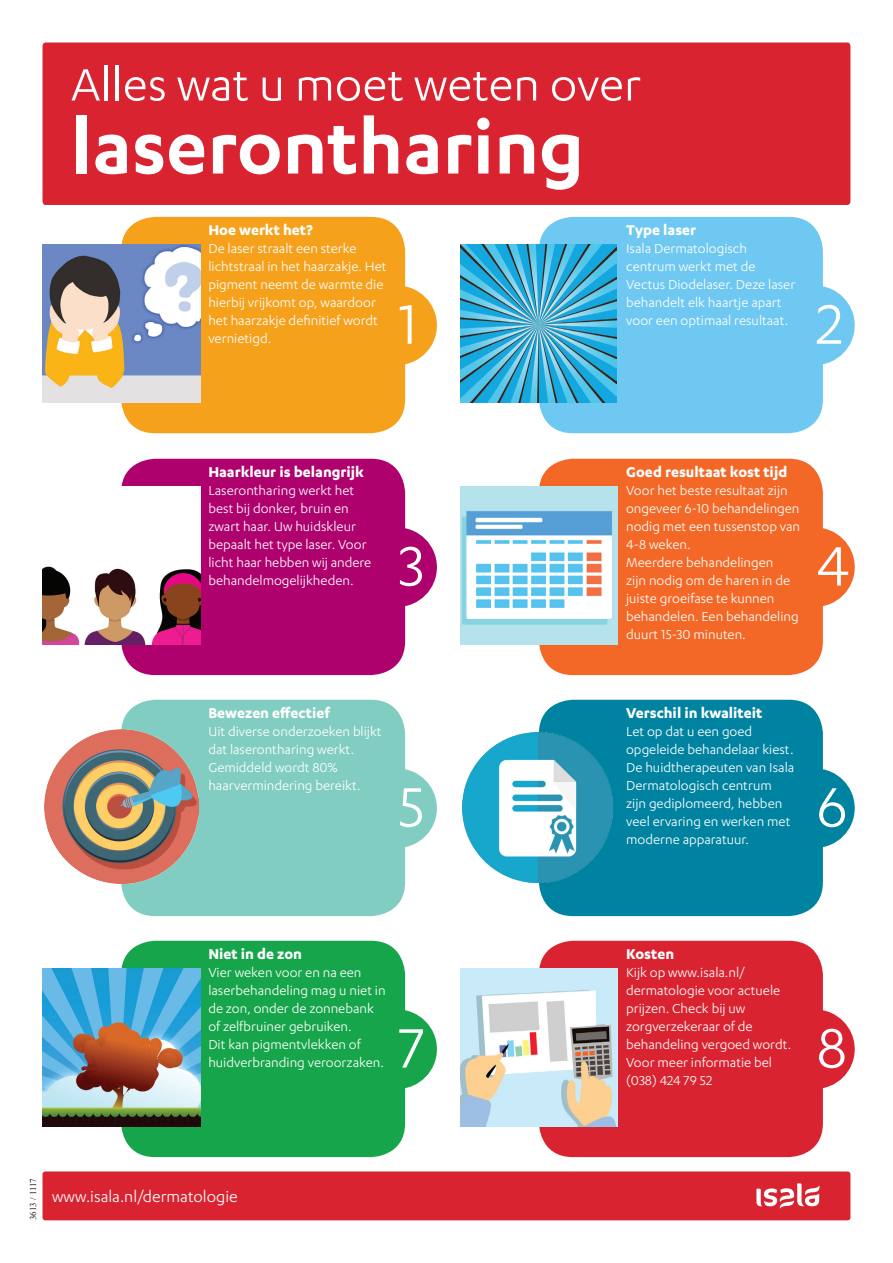
<style>
.page{position:relative;width:893px;height:1263px;background:#fff}
.page>*{position:absolute;margin:0;border:0;box-sizing:border-box;transform-origin:0 0}
.t1{font:600 85.5px "Karbon";color:#fff}
.t2{font:64.5px "Karbon";color:#fff}
.t3{font:52.5px "Karbon";color:#fff}
.t4{font:18px "Karbon";color:#fff}
.t5{font:700 16.5px "Karbon";color:#fff}
.t6{font:15px/18px "Karbon";color:#fff}
.t7{font:9px "Times New Roman";color:#231f20}
</style>
<div class="page">
<div style="left:358px;top:286px;width:79px;height:79px;background:#f6a11c;border-radius:50%"></div>
<div style="left:43px;top:1171px;width:807px;height:49px;background:#da2331;border-radius:3px"></div>
<div style="left:43px;top:43px;width:807px;height:162px;background:#da2331"></div>
<div style="left:121px;top:217px;width:284px;height:216px;background:#f6a11c;border-radius:34px"></div>
<img style="left:43px;top:245px;width:157px;height:158px">
<div style="left:358px;top:527px;width:79px;height:80px;background:#af016e;border-radius:50%"></div>
<div style="left:121px;top:459px;width:284px;height:216px;background:#af016e;border-radius:34px"></div>
<img style="left:43px;top:487px;width:157px;height:158px">
<div style="left:358px;top:768px;width:79px;height:80px;background:#81cdc1;border-radius:50%"></div>
<div style="left:121px;top:700px;width:284px;height:216px;background:#81cdc1;border-radius:34px"></div>
<img style="left:44px;top:730px;width:154px;height:154px">
<div style="left:358px;top:1009px;width:79px;height:80px;background:#16a54a;border-radius:50%"></div>
<div style="left:121px;top:941px;width:284px;height:216px;background:#16a54a;border-radius:34px"></div>
<img style="left:43px;top:969px;width:157px;height:158px">
<div style="left:776px;top:286px;width:79px;height:79px;background:#6ec8f1;border-radius:50%"></div>
<div style="left:539px;top:217px;width:284px;height:216px;background:#6ec8f1;border-radius:34px"></div>
<img style="left:460px;top:245px;width:157px;height:158px">
<div style="left:776px;top:527px;width:79px;height:80px;background:#f36826;border-radius:50%"></div>
<div style="left:539px;top:459px;width:284px;height:216px;background:#f36826;border-radius:34px"></div>
<img style="left:460px;top:487px;width:158px;height:158px">
<div style="left:776px;top:768px;width:79px;height:80px;background:#0083a1;border-radius:50%"></div>
<div style="left:539px;top:700px;width:284px;height:216px;background:#0083a1;border-radius:34px"></div>
<img style="left:462px;top:732px;width:150px;height:150px">
<div style="left:776px;top:1009px;width:79px;height:80px;background:#da2331;border-radius:50%"></div>
<div style="left:539px;top:941px;width:284px;height:216px;background:#da2331;border-radius:34px"></div>
<img style="left:460px;top:969px;width:158px;height:157px">
<svg style="left:756px;top:1183px;width:64px;height:25px"></svg>
<h3 class="t3" style="left:71px;top:56px;width:572px">Alles wat u moet weten over</h3>
<h1 class="t1" style="left:71px;top:99px;width:515px">laserontharing</h1>
<p class="t5" style="left:208px;top:221px;width:106px">Hoe werkt het?</p>
<p class="t6" style="left:208px;top:239px;width:180px">De laser straalt een sterke lichtstraal in het haarzakje. Het pigment neemt de warmte die hierbij vrijkomt op, waardoor het haarzakje definitief wordt vernietigd.</p>
<h2 class="t2" style="left:399px;top:289px;width:21px">1</h2>
<p class="t5" style="left:626px;top:221px;width:72px">Type laser</p>
<p class="t6" style="left:626px;top:239px;width:171px">Isala Dermatologisch centrum werkt met de<br>Vectus Diodelaser. Deze laser behandelt elk haartje apart voor een optimaal resultaat.</p>
<h2 class="t2" style="left:816px;top:289px;width:29px">2</h2>
<p class="t5" style="left:208px;top:463px;width:157px">Haarkleur is belangrijk</p>
<p class="t6" style="left:208px;top:481px;width:165px">Laserontharing werkt het best bij donker, bruin en zwart haar. Uw huidskleur bepaalt het type laser. Voor licht haar hebben wij andere behandelmogelijkheden.</p>
<h2 class="t2" style="left:399px;top:531px;width:27px">3</h2>
<p class="t5" style="left:208px;top:704px;width:123px">Bewezen effectief</p>
<p class="t6" style="left:208px;top:722px;width:175px">Uit diverse onderzoeken blijkt dat laserontharing werkt.<br>Gemiddeld wordt 80% haarvermindering bereikt.</p>
<h2 class="t2" style="left:399px;top:772px;width:27px">5</h2>
<p class="t5" style="left:208px;top:945px;width:95px">Niet in de zon</p>
<p class="t6" style="left:208px;top:963px;width:179px">Vier weken voor en na een laserbehandeling mag u niet in de zon, onder de zonnebank of zelfbruiner gebruiken.<br>Dit kan pigmentvlekken of huidverbranding veroorzaken.</p>
<h2 class="t2" style="left:399px;top:1013px;width:27px">7</h2>
<p class="t7" style="left:27px;top:1220px;width:44px;rotate:-90deg">3613 / 1117</p>
<p class="t4" style="left:52px;top:1187px;width:187px">www.isala.nl/dermatologie</p>
<p class="t5" style="left:626px;top:463px;width:163px">Goed resultaat kost tijd</p>
<p class="t6" style="left:626px;top:481px;width:175px">Voor het beste resultaat zijn ongeveer 6-10 behandelingen nodig met een tussenstop van<br>4-8 weken.<br>Meerdere behandelingen<br>zijn nodig om de haren in de juiste groeifase te kunnen behandelen. Een behandeling duurt 15-30 minuten.</p>
<h2 class="t2" style="left:816px;top:531px;width:34px">4</h2>
<p class="t5" style="left:626px;top:704px;width:138px">Verschil in kwaliteit</p>
<p class="t6" style="left:626px;top:722px;width:170px">Let op dat u een goed opgeleide behandelaar kiest.<br>De huidtherapeuten van Isala<br>Dermatologisch centrum zijn gediplomeerd, hebben veel ervaring en werken met moderne apparatuur.</p>
<h2 class="t2" style="left:816px;top:772px;width:32px">6</h2>
<p class="t5" style="left:626px;top:945px;width:50px">Kosten</p>
<p class="t6" style="left:626px;top:963px;width:167px">Kijk op www.isala.nl/ dermatologie voor actuele prijzen. Check bij uw zorgverzekeraar of de behandeling vergoed wordt.<br>Voor meer informatie bel (038) 424 79 52</p>
<h2 class="t2" style="left:816px;top:1013px;width:32px">8</h2>
</div>
